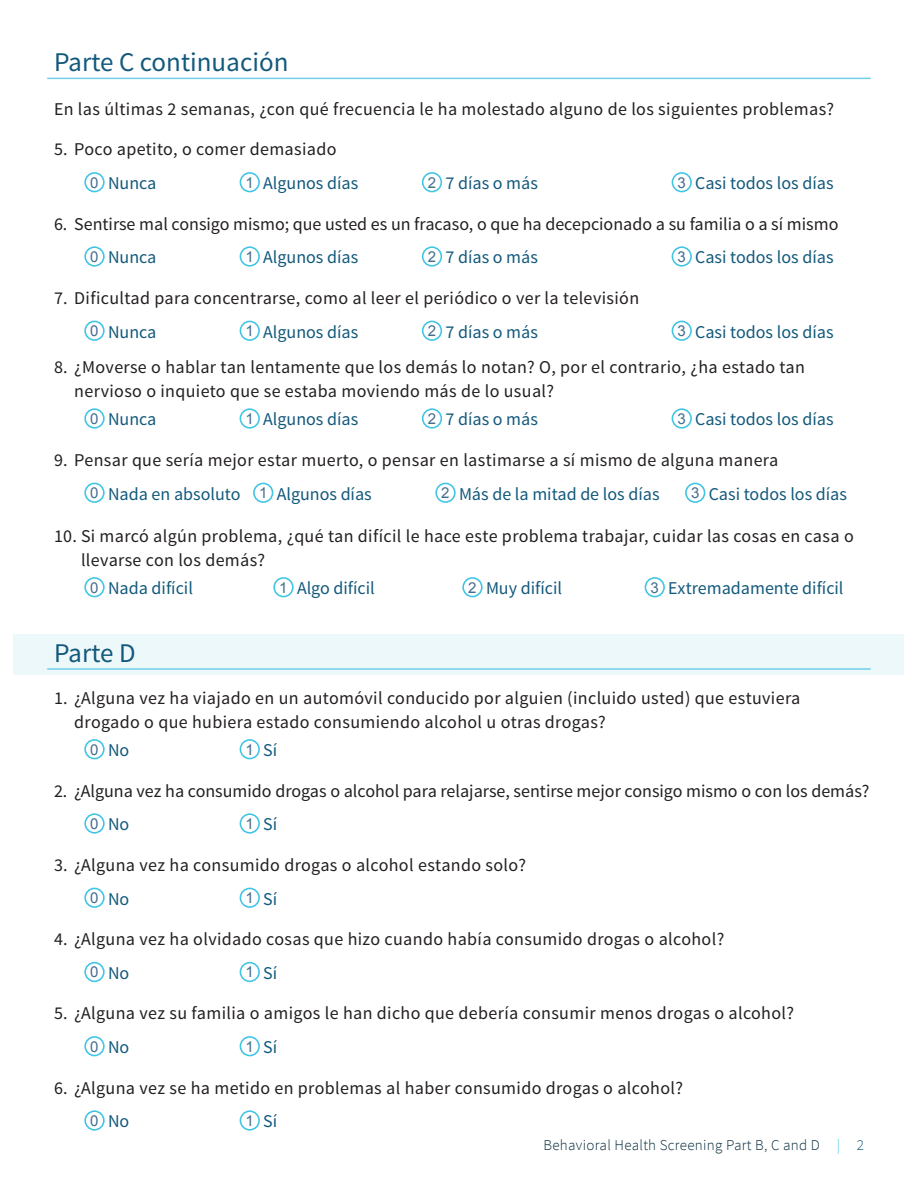
<style>
.page{position:relative;width:918px;height:1188px;background:#fff}
.page>*{position:absolute;margin:0;border:0;box-sizing:border-box;transform-origin:0 0}
.Underlined_Title{font:27px "Source Sans Pro";color:#13597b}
.Question{font:18px/24px "Source Sans Pro";letter-spacing:.02em;color:#231f20}
.t1{font:18px "Source Sans Pro";color:#13597b}
.Question-2{font:18px "Source Sans Pro";color:#231f20}
.t2{font:300 15px "Source Sans Pro";letter-spacing:.02em;color:#072b3d}
.t3{font:15px "Arial";color:#456e8e}
.s1{color:#41c5e5}
.s2{color:#13597b}
</style>
<div class="page">
<div style="left:14px;top:634px;width:890px;height:41px;background:#edf8fb"></div>
<div style="left:84px;top:1110px;width:21px;height:21px;border:2px solid #41c5e5;border-radius:50%"></div>
<div style="left:240px;top:1110px;width:20px;height:21px;border:2px solid #41c5e5;border-radius:50%"></div>
<div style="left:84px;top:1036px;width:21px;height:20px;border:2px solid #41c5e5;border-radius:50%"></div>
<div style="left:240px;top:1036px;width:20px;height:20px;border:2px solid #41c5e5;border-radius:50%"></div>
<div style="left:84px;top:962px;width:21px;height:20px;border:2px solid #41c5e5;border-radius:50%"></div>
<div style="left:240px;top:962px;width:20px;height:20px;border:2px solid #41c5e5;border-radius:50%"></div>
<div style="left:84px;top:888px;width:21px;height:20px;border:2px solid #41c5e5;border-radius:50%"></div>
<div style="left:240px;top:888px;width:20px;height:20px;border:2px solid #41c5e5;border-radius:50%"></div>
<div style="left:84px;top:813px;width:21px;height:21px;border:2px solid #41c5e5;border-radius:50%"></div>
<div style="left:240px;top:813px;width:20px;height:21px;border:2px solid #41c5e5;border-radius:50%"></div>
<div style="left:84px;top:739px;width:21px;height:20px;border:2px solid #41c5e5;border-radius:50%"></div>
<div style="left:240px;top:739px;width:20px;height:20px;border:2px solid #41c5e5;border-radius:50%"></div>
<hr style="left:47px;top:668px;width:824px;height:2px;background:#71cfe9">
<div style="left:84px;top:577px;width:21px;height:20px;border:2px solid #41c5e5;border-radius:50%"></div>
<div style="left:273px;top:577px;width:21px;height:20px;border:2px solid #41c5e5;border-radius:50%"></div>
<div style="left:462px;top:577px;width:21px;height:20px;border:2px solid #41c5e5;border-radius:50%"></div>
<div style="left:645px;top:577px;width:20px;height:20px;border:2px solid #41c5e5;border-radius:50%"></div>
<div style="left:84px;top:483px;width:21px;height:20px;border:2px solid #41c5e5;border-radius:50%"></div>
<div style="left:253px;top:483px;width:20px;height:20px;border:2px solid #41c5e5;border-radius:50%"></div>
<div style="left:435px;top:483px;width:21px;height:20px;border:2px solid #41c5e5;border-radius:50%"></div>
<div style="left:685px;top:483px;width:20px;height:20px;border:2px solid #41c5e5;border-radius:50%"></div>
<div style="left:84px;top:408px;width:21px;height:21px;border:2px solid #41c5e5;border-radius:50%"></div>
<div style="left:240px;top:408px;width:20px;height:21px;border:2px solid #41c5e5;border-radius:50%"></div>
<div style="left:422px;top:408px;width:20px;height:21px;border:2px solid #41c5e5;border-radius:50%"></div>
<div style="left:672px;top:408px;width:20px;height:21px;border:2px solid #41c5e5;border-radius:50%"></div>
<div style="left:84px;top:321px;width:21px;height:20px;border:2px solid #41c5e5;border-radius:50%"></div>
<div style="left:240px;top:321px;width:20px;height:20px;border:2px solid #41c5e5;border-radius:50%"></div>
<div style="left:422px;top:321px;width:20px;height:20px;border:2px solid #41c5e5;border-radius:50%"></div>
<div style="left:672px;top:321px;width:20px;height:20px;border:2px solid #41c5e5;border-radius:50%"></div>
<div style="left:84px;top:246px;width:21px;height:21px;border:2px solid #41c5e5;border-radius:50%"></div>
<div style="left:240px;top:246px;width:20px;height:21px;border:2px solid #41c5e5;border-radius:50%"></div>
<div style="left:422px;top:246px;width:20px;height:21px;border:2px solid #41c5e5;border-radius:50%"></div>
<div style="left:672px;top:246px;width:20px;height:21px;border:2px solid #41c5e5;border-radius:50%"></div>
<div style="left:84px;top:172px;width:21px;height:20px;border:2px solid #41c5e5;border-radius:50%"></div>
<div style="left:240px;top:172px;width:20px;height:20px;border:2px solid #41c5e5;border-radius:50%"></div>
<div style="left:422px;top:172px;width:20px;height:20px;border:2px solid #41c5e5;border-radius:50%"></div>
<div style="left:672px;top:172px;width:20px;height:20px;border:2px solid #41c5e5;border-radius:50%"></div>
<hr style="left:47px;top:78px;width:824px;height:1px;background:#71cfe9">
<h2 class="Underlined_Title" style="left:54px;top:45px;width:236px">Parte C continuación</h2>
<p class="Question" style="left:54px;top:97px;width:782px">En las últimas 2 semanas, ¿con qué frecuencia le ha molestado alguno de los siguientes problemas?</p>
<p class="Question" style="left:54px;top:138px;width:284px">5. Poco apetito, o comer demasiado</p>
<p class="t3" style="left:90px;top:173px;width:10px">0</p>
<p class="t1" style="left:108px;top:172px;width:50px">Nunca</p>
<p class="t3" style="left:246px;top:173px;width:10px">1</p>
<p class="t1" style="left:263px;top:172px;width:97px">Algunos días</p>
<p class="t3" style="left:428px;top:173px;width:10px">2</p>
<p class="t1" style="left:446px;top:172px;width:94px">7 días o más</p>
<p class="t3" style="left:678px;top:173px;width:10px">3</p>
<p class="t1" style="left:695px;top:172px;width:140px">Casi todos los días</p>
<p class="Question-2" style="left:54px;top:212px;width:786px">6. Sentirse mal consigo mismo; que usted es un fracaso, o que ha decepcionado a su familia o a sí mismo</p>
<p class="t3" style="left:90px;top:247px;width:10px">0</p>
<p class="t1" style="left:108px;top:246px;width:50px">Nunca</p>
<p class="t3" style="left:246px;top:247px;width:10px">1</p>
<p class="t1" style="left:263px;top:246px;width:97px">Algunos días</p>
<p class="t3" style="left:428px;top:247px;width:10px">2</p>
<p class="t1" style="left:446px;top:246px;width:94px">7 días o más</p>
<p class="t3" style="left:678px;top:247px;width:10px">3</p>
<p class="t1" style="left:695px;top:246px;width:140px">Casi todos los días</p>
<p class="Question" style="left:54px;top:286px;width:587px">7. Dificultad para concentrarse, como al leer el periódico o ver la televisión</p>
<p class="t3" style="left:90px;top:321px;width:10px">0</p>
<p class="t1" style="left:108px;top:320px;width:50px">Nunca</p>
<p class="t3" style="left:246px;top:321px;width:10px">1</p>
<p class="t1" style="left:263px;top:320px;width:97px">Algunos días</p>
<p class="t3" style="left:428px;top:321px;width:10px">2</p>
<p class="t1" style="left:446px;top:320px;width:94px">7 días o más</p>
<p class="t3" style="left:678px;top:321px;width:10px">3</p>
<p class="t1" style="left:695px;top:320px;width:140px">Casi todos los días</p>
<p class="Question" style="left:74px;top:355px;width:732px;text-indent:-20px">8. ¿Moverse o hablar tan lentamente que los demás lo notan? O, por el contrario, ¿ha estado tan nervioso o inquieto que se estaba moviendo más de lo usual?</p>
<p class="t3" style="left:90px;top:409px;width:10px">0</p>
<p class="t1" style="left:108px;top:408px;width:50px">Nunca</p>
<p class="t3" style="left:246px;top:409px;width:10px">1</p>
<p class="t1" style="left:263px;top:408px;width:97px">Algunos días</p>
<p class="t3" style="left:428px;top:409px;width:10px">2</p>
<p class="t1" style="left:446px;top:408px;width:94px">7 días o más</p>
<p class="t3" style="left:678px;top:409px;width:10px">3</p>
<p class="t1" style="left:695px;top:408px;width:140px">Casi todos los días</p>
<p class="Question" style="left:54px;top:448px;width:726px">9. Pensar que sería mejor estar muerto, o pensar en lastimarse a sí mismo de alguna manera</p>
<p class="t3" style="left:90px;top:483px;width:10px">0</p>
<p class="t1" style="left:108px;top:482px;width:134px">Nada en absoluto</p>
<p class="t3" style="left:259px;top:483px;width:10px">1</p>
<p class="t1" style="left:277px;top:482px;width:97px">Algunos días</p>
<p class="t3" style="left:441px;top:483px;width:10px">2</p>
<p class="t1" style="left:459px;top:482px;width:202px">Más de la mitad de los días</p>
<p class="t3" style="left:691px;top:483px;width:10px">3</p>
<p class="t1" style="left:709px;top:482px;width:140px">Casi todos los días</p>
<p class="Question" style="left:81px;top:524px;width:774px;text-indent:-27px">10. Si marcó algún problema, ¿qué tan difícil le hace este problema trabajar, cuidar las cosas en casa o llevarse con los demás?</p>
<p class="t3" style="left:90px;top:578px;width:10px">0</p>
<p class="t1" style="left:108px;top:577px;width:86px">Nada difícil</p>
<p class="t3" style="left:279px;top:578px;width:10px">1</p>
<p class="t1" style="left:297px;top:577px;width:79px">Algo difícil</p>
<p class="t3" style="left:468px;top:578px;width:10px">2</p>
<p class="t1" style="left:486px;top:577px;width:78px">Muy difícil</p>
<p class="t3" style="left:651px;top:578px;width:10px">3</p>
<p class="t1" style="left:668px;top:577px;width:177px">Extremadamente difícil</p>
<h2 class="Underlined_Title" style="left:54px;top:636px;width:83px">Parte D</h2>
<p class="Question" style="left:74px;top:686px;width:728px;text-indent:-20px">1. ¿Alguna vez ha viajado en un automóvil conducido por alguien (incluido usted) que estuviera drogado o que hubiera estado consumiendo alcohol u otras drogas?</p>
<p class="t3" style="left:90px;top:740px;width:10px">0</p>
<p class="t1" style="left:108px;top:739px;width:23px">No</p>
<p class="t3" style="left:246px;top:740px;width:10px">1</p>
<p class="t1" style="left:263px;top:739px;width:15px">Sí</p>
<p class="Question-2" style="left:54px;top:779px;width:817px">2. ¿Alguna vez ha consumido drogas o alcohol para relajarse, sentirse mejor consigo mismo o con los demás?</p>
<p class="t3" style="left:90px;top:814px;width:10px">0</p>
<p class="t1" style="left:108px;top:813px;width:23px">No</p>
<p class="t3" style="left:246px;top:814px;width:10px">1</p>
<p class="t1" style="left:263px;top:813px;width:15px">Sí</p>
<p class="Question" style="left:54px;top:853px;width:474px">3. ¿Alguna vez ha consumido drogas o alcohol estando solo?</p>
<p class="t3" style="left:90px;top:888px;width:10px">0</p>
<p class="t1" style="left:108px;top:887px;width:23px">No</p>
<p class="t3" style="left:246px;top:888px;width:10px">1</p>
<p class="t1" style="left:263px;top:887px;width:15px">Sí</p>
<p class="Question" style="left:54px;top:927px;width:672px">4. ¿Alguna vez ha olvidado cosas que hizo cuando había consumido drogas o alcohol?</p>
<p class="t3" style="left:90px;top:962px;width:10px">0</p>
<p class="t1" style="left:108px;top:962px;width:23px">No</p>
<p class="t3" style="left:246px;top:962px;width:10px">1</p>
<p class="t1" style="left:263px;top:962px;width:15px">Sí</p>
<p class="Question" style="left:54px;top:1002px;width:742px">5. ¿Alguna vez su familia o amigos le han dicho que debería consumir menos drogas o alcohol?</p>
<p class="t3" style="left:90px;top:1037px;width:10px">0</p>
<p class="t1" style="left:108px;top:1036px;width:23px">No</p>
<p class="t3" style="left:246px;top:1037px;width:10px">1</p>
<p class="t1" style="left:263px;top:1036px;width:15px">Sí</p>
<p class="Question" style="left:54px;top:1076px;width:631px">6. ¿Alguna vez se ha metido en problemas al haber consumido drogas o alcohol?</p>
<p class="t3" style="left:90px;top:1111px;width:10px">0</p>
<p class="t1" style="left:108px;top:1110px;width:23px">No</p>
<p class="t3" style="left:246px;top:1111px;width:10px">1</p>
<p class="t1" style="left:263px;top:1110px;width:15px">Sí</p>
<p class="t2" style="left:543px;top:1136px;width:322px">Behavioral Health Screening Part B, C and D <span class="s1">|</span> <span class="s2">2</span></p>
</div>
